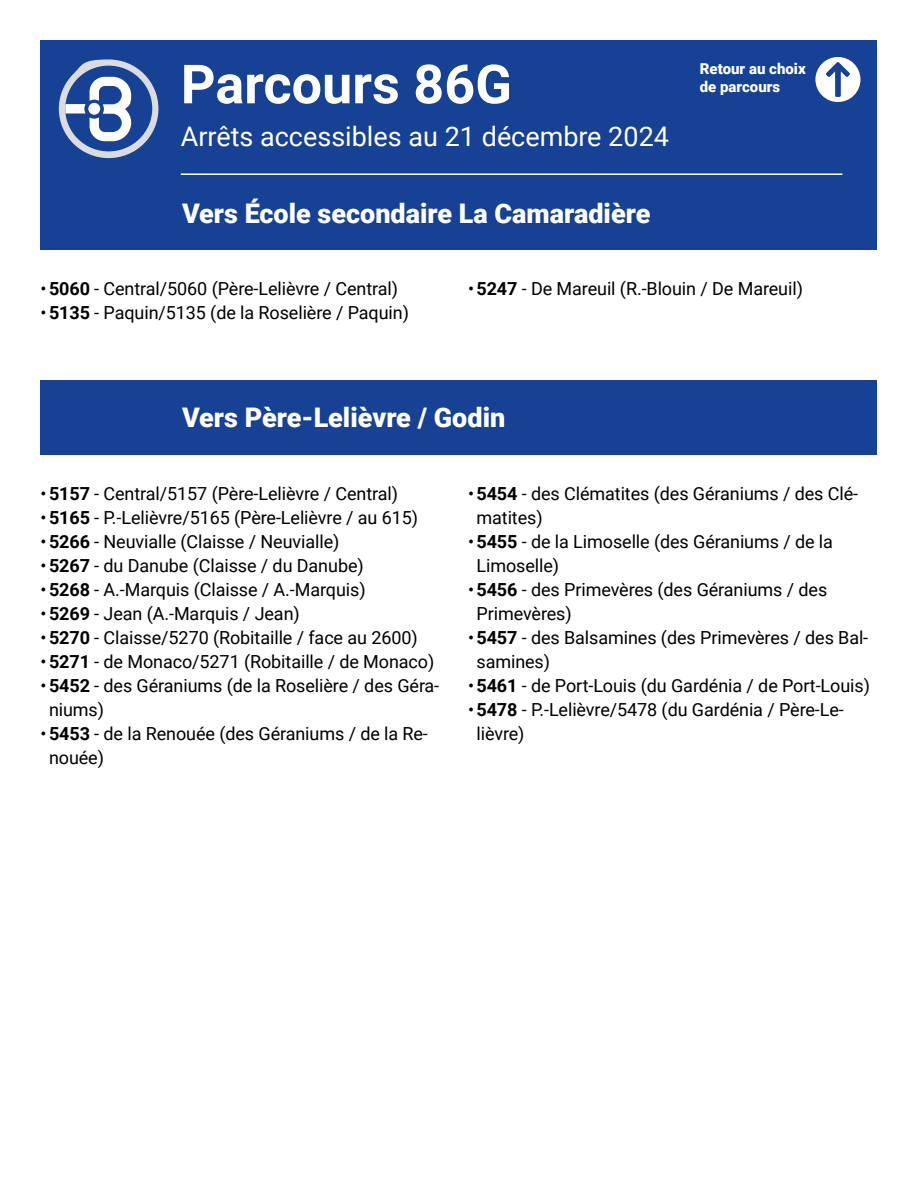
<style>
.page{position:relative;width:918px;height:1188px;background:#fff}
.page>*{position:absolute;margin:0;border:0;box-sizing:border-box;transform-origin:0 0}
.Heading_1_Parcours{font:700 54px "Roboto";color:#fff}
.Heading_3_Direction{font:900 27px "Roboto";color:#fff}
.t1{font:27px "Roboto";color:#fff}
.t2{font:18px/24px "Roboto";letter-spacing:-.005em;color:#000}
.t3{font:900 15px "Roboto";color:#fff}
.s1{font-weight:700}
</style>
<div class="page">
<div style="left:40px;top:40px;width:838px;height:136px;background:#164194"></div>
<svg style="left:59px;top:59px;width:99px;height:99px"></svg>
<svg style="left:815px;top:57px;width:45px;height:45px"></svg>
<hr style="left:181px;top:173px;width:661px;height:2px;background:#fff">
<div style="left:40px;top:175px;width:838px;height:75px;background:#164194"></div>
<div style="left:40px;top:380px;width:838px;height:74px;background:#164194"></div>
<p class="Heading_1_Parcours" style="left:181px;top:46px;width:333px">Parcours 86G</p>
<h2 class="t1" style="left:181px;top:117px;width:490px">Arrêts accessibles au 21 décembre 2024</h2>
<p class="Heading_3_Direction" style="left:182px;top:194px;width:470px">Vers École secondaire La Camaradière</p>
<p class="t3" style="left:700px;top:58px;width:107px">Retour au choix</p>
<p class="t3" style="left:700px;top:76px;width:82px">de parcours</p>
<p class="t2" style="left:40px;top:276px;width:359px">•<span class="s1">5060</span> - Central/5060 (Père-Lelièvre / Central)</p>
<p class="t2" style="left:40px;top:300px;width:370px">•<span class="s1">5135</span> - Paquin/5135 (de la Roselière / Paquin)</p>
<p class="t2" style="left:468px;top:276px;width:336px">•<span class="s1">5247</span> - De Mareuil (R.-Blouin / De Mareuil)</p>
<p class="Heading_3_Direction" style="left:182px;top:399px;width:325px">Vers Père-Lelièvre / Godin</p>
<p class="t2" style="left:40px;top:481px;width:359px">•<span class="s1">5157</span> - Central/5157 (Père-Lelièvre / Central)</p>
<p class="t2" style="left:40px;top:505px;width:379px">•<span class="s1">5165</span> - P.-Lelièvre/5165 (Père-Lelièvre / au 615)</p>
<p class="t2" style="left:40px;top:529px;width:300px">•<span class="s1">5266</span> - Neuvialle (Claisse / Neuvialle)</p>
<p class="t2" style="left:40px;top:553px;width:325px">•<span class="s1">5267</span> - du Danube (Claisse / du Danube)</p>
<p class="t2" style="left:40px;top:577px;width:327px">•<span class="s1">5268</span> - A.-Marquis (Claisse / A.-Marquis)</p>
<p class="t2" style="left:40px;top:601px;width:261px">•<span class="s1">5269</span> - Jean (A.-Marquis / Jean)</p>
<p class="t2" style="left:40px;top:625px;width:379px">•<span class="s1">5270</span> - Claisse/5270 (Robitaille / face au 2600)</p>
<p class="t2" style="left:40px;top:649px;width:395px">•<span class="s1">5271</span> - de Monaco/5271 (Robitaille / de Monaco)</p>
<p class="t2" style="left:49px;top:673px;width:392px;text-indent:-9px">•<span class="s1">5452</span> - des Géraniums (de la Roselière / des Géra&shy;niums)</p>
<p class="t2" style="left:49px;top:721px;width:380px;text-indent:-9px">•<span class="s1">5453</span> - de la Renouée (des Géraniums / de la Re&shy;nouée)</p>
<p class="t2" style="left:477px;top:481px;width:383px;text-indent:-9px">•<span class="s1">5454</span> - des Clématites (des Géraniums / des Clé&shy;matites)</p>
<p class="t2" style="left:477px;top:529px;width:358px;text-indent:-9px">•<span class="s1">5455</span> - de la Limoselle (des Géraniums / de la<br>Limoselle)</p>
<p class="t2" style="left:477px;top:577px;width:352px;text-indent:-9px">•<span class="s1">5456</span> - des Primevères (des Géraniums / des<br>Primevères)</p>
<p class="t2" style="left:477px;top:625px;width:393px;text-indent:-9px">•<span class="s1">5457</span> - des Balsamines (des Primevères / des Bal&shy;samines)</p>
<p class="t2" style="left:468px;top:673px;width:403px">•<span class="s1">5461</span> - de Port-Louis (du Gardénia / de Port-Louis)</p>
<p class="t2" style="left:477px;top:697px;width:369px;text-indent:-9px">•<span class="s1">5478</span> - P.-Lelièvre/5478 (du Gardénia / Père-Le&shy;lièvre)</p>
</div>
